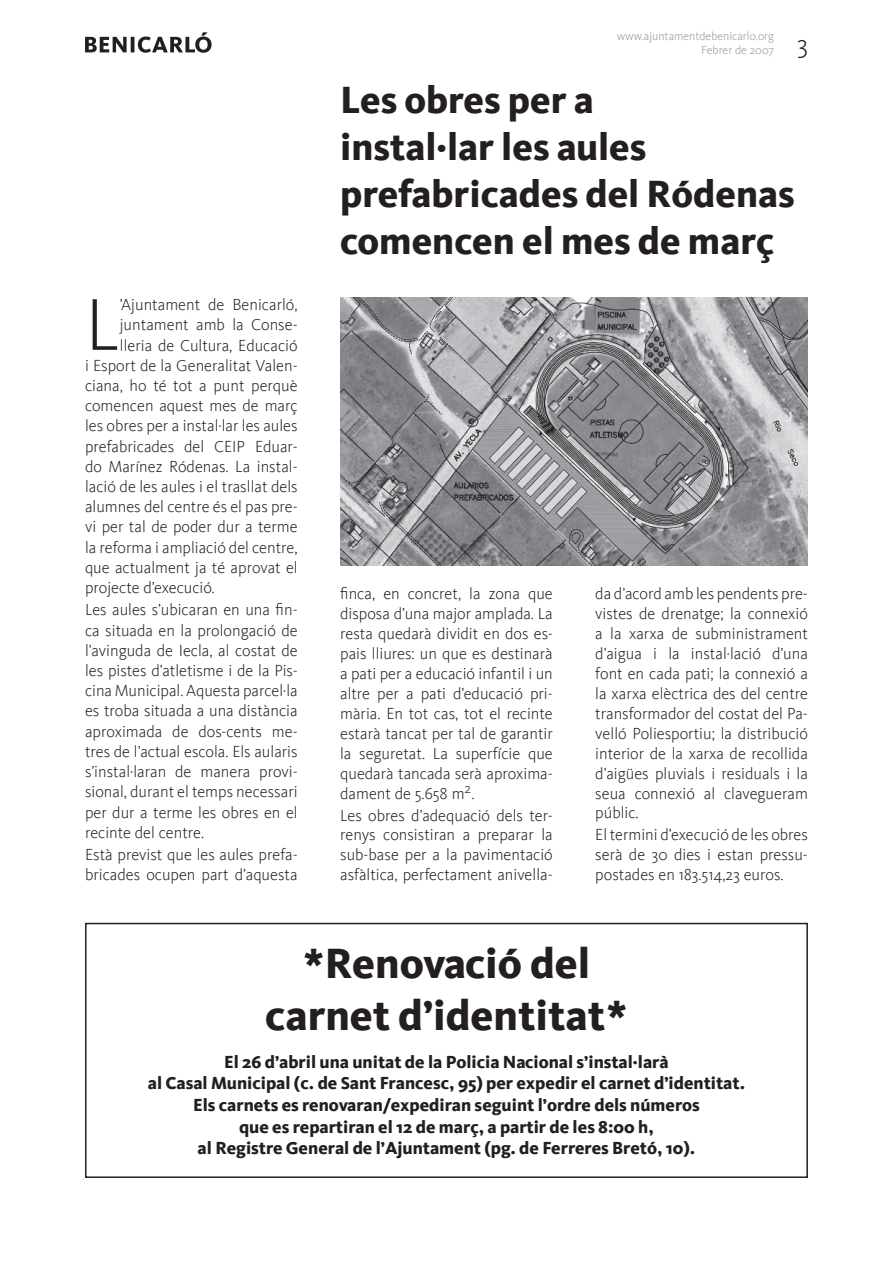
<style>
.page{position:relative;width:893px;height:1263px;background:#fff}
.page>*{position:absolute;margin:0;border:0;box-sizing:border-box;transform-origin:0 0}
.t1{font:300 75.9px "Kievit";color:#231f20}
.t2{font:800 43.5px/52.2px "Kievit";color:#231f20;text-align:center}
.t3{font:800 39px/46.8px "Kievit";color:#231f20}
.t4{font:800 18px/21.6px "Kievit";color:#231f20;text-align:center}
.t5{font:300 16.5px/20px "Kievit";color:#231f20;text-align:justify}
.t6{font:300 12px/14.4px "Kievit";color:#939598;text-align:right}
</style>
<div class="page">
<svg style="left:85px;top:32px;width:127px;height:21px"></svg>
<img style="left:340px;top:298px;width:468px;height:268px">
<div style="left:85px;top:923px;width:723px;height:255px;border:2px solid #231f20"></div>
<h1 class="t1" style="left:85px;top:283px;width:36px">L</h1>
<p class="t5" style="left:120px;top:295px;width:179px">’Ajuntament de Benicarló,</p>
<p class="t5" style="left:120px;top:315px;width:179px">juntament amb la Conse-</p>
<p class="t5" style="left:120px;top:335px;width:179px">lleria de Cultura, Educació</p>
<p class="t5" style="left:85px;top:356px;width:214px">i Esport de la Generalitat Valen-</p>
<p class="t5" style="left:85px;top:376px;width:214px">ciana, ho té tot a punt perquè</p>
<p class="t5" style="left:85px;top:396px;width:214px">comencen aquest mes de març</p>
<p class="t5" style="left:85px;top:416px;width:214px">les obres per a instal·lar les aules</p>
<p class="t5" style="left:85px;top:436px;width:214px">prefabricades del CEIP Eduar-</p>
<p class="t5" style="left:85px;top:457px;width:212px">do Marínez Ródenas. La instal·</p>
<p class="t5" style="left:85px;top:477px;width:214px">lació de les aules i el trasllat dels</p>
<p class="t5" style="left:85px;top:497px;width:214px">alumnes del centre és el pas pre-</p>
<p class="t5" style="left:85px;top:517px;width:214px">vi per tal de poder dur a terme</p>
<p class="t5" style="left:85px;top:537px;width:214px">la reforma i ampliació del centre,</p>
<p class="t5" style="left:85px;top:558px;width:214px">que actualment ja té aprovat el</p>
<p class="t5" style="left:85px;top:578px;width:132px">projecte d’execució.</p>
<p class="t5" style="left:85px;top:600px;width:214px">Les aules s’ubicaran en una fin&shy;ca situada en la prolongació de l’avinguda de Iecla, al costat de les pistes d’atletisme i de la Pis&shy;cina Municipal. Aquesta parcel·la es troba situada a una distància aproximada de dos-cents me&shy;tres de l’actual escola. Els aularis s’instal·laran de manera provi&shy;sional, durant el temps necessari per dur a terme les obres en el recinte del centre.</p>
<p class="t5" style="left:85px;top:845px;width:214px">Està previst que les aules prefa&shy;bricades ocupen part d’aquesta</p>
<p class="t6" style="left:617px;top:29px;width:158px">www.ajuntamentdebenicarlo.org<br>Febrer de 2007</p>
<h3 class="t3" style="left:340px;top:76px;width:456px">Les obres per a<br>instal·lar les aules prefabricades del Ródenas comencen el mes de març</h3>
<p class="t5" style="left:340px;top:584px;width:214px">finca, en concret, la zona que disposa d’una major amplada. La resta quedarà dividit en dos es&shy;pais lliures: un que es destinarà a pati per a educació infantil i un altre per a pati d’educació pri&shy;mària. En tot cas, tot el recinte estarà tancat per tal de garantir la seguretat. La superfície que quedarà tancada serà aproxima&shy;dament de 5.658 m<sup>2</sup>.</p>
<p class="t5" style="left:340px;top:805px;width:214px">Les obres d’adequació dels ter&shy;renys consistiran a preparar la sub-base per a la pavimentació asfàltica, perfectament anivella-</p>
<p class="t5" style="left:595px;top:584px;width:214px">da d’acord amb les pendents pre&shy;vistes de drenatge; la connexió a la xarxa de subministrament d’aigua i la instal·lació d’una font en cada pati; la connexió a la xarxa elèctrica des del centre transformador del costat del Pa&shy;velló Poliesportiu; la distribució interior de la xarxa de recollida d’aigües pluvials i residuals i la seua connexió al clavegueram públic.</p>
<p class="t5" style="left:595px;top:825px;width:214px">El termini d’execució de les obres serà de 30 dies i estan pressu&shy;postades en 183.514,23 euros.</p>
<h2 class="t2" style="left:265px;top:937px;width:364px">*Renovació del carnet d’identitat*</h2>
<p class="t4" style="left:148px;top:1051px;width:599px">El 26 d’abril una unitat de la Policia Nacional s’instal·larà<br>al Casal Municipal (c. de Sant Francesc, 95) per expedir el carnet d’identitat.<br>Els carnets es renovaran/expediran seguint l’ordre dels números<br>que es repartiran el 12 de març, a partir de les 8:00 h,<br>al Registre General de l’Ajuntament (pg. de Ferreres Bretó, 10).</p>
</div>
